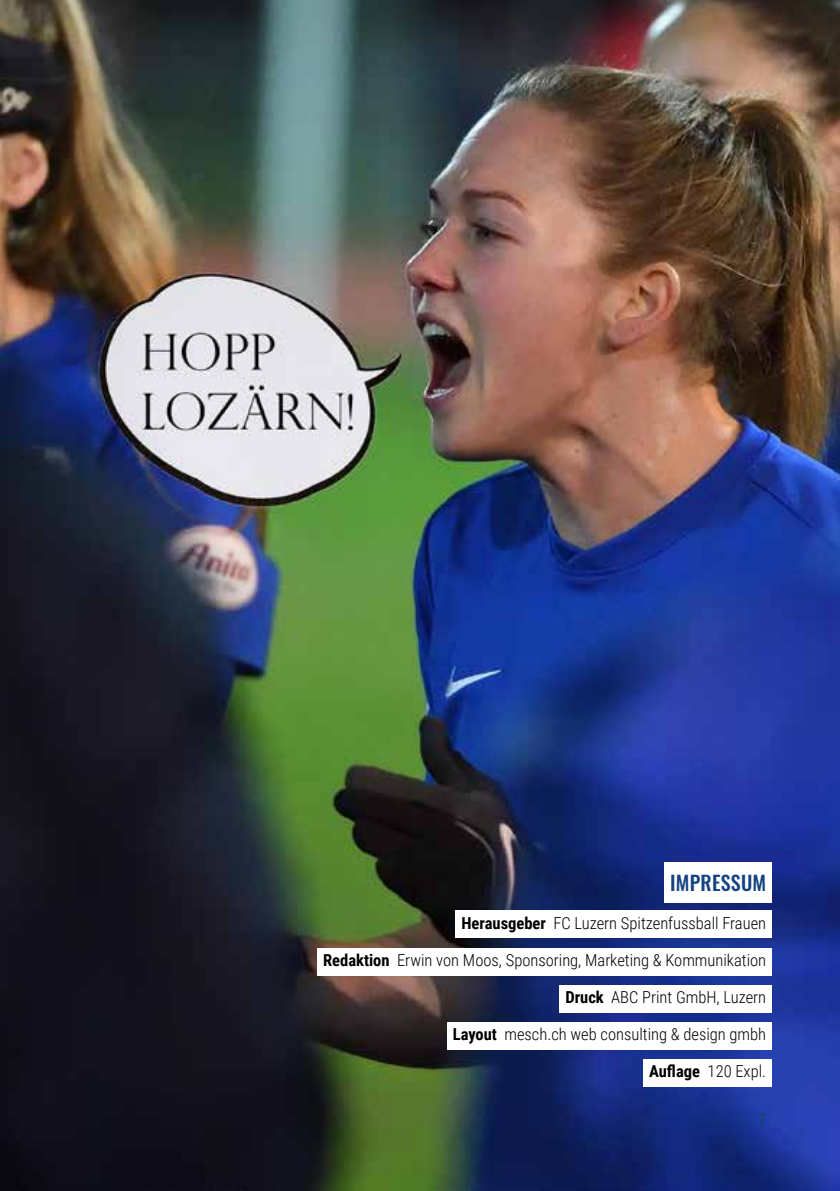
<style>
.page{position:relative;width:840px;height:1191px;background:#fff}
.page>*{position:absolute;margin:0;border:0;box-sizing:border-box;transform-origin:0 0}
.t1{font:500 20px "Oswald";letter-spacing:.01em;color:#134381}
.t2{font:300 16.4px "Roboto Condensed";color:#000}
.t3{font:700 16.4px "Oswald";color:#134381}
.s1{font-weight:700}
</style>
<div class="page">
<img style="left:0;top:0;width:839px;height:1191px">
<div style="left:664px;top:862px;width:107px;height:40px;background:#fff"></div>
<div style="left:455px;top:910px;width:316px;height:28px;background:#fff"></div>
<div style="left:317px;top:947px;width:454px;height:28px;background:#fff"></div>
<div style="left:559px;top:985px;width:212px;height:27px;background:#fff"></div>
<div style="left:447px;top:1022px;width:324px;height:28px;background:#fff"></div>
<div style="left:643px;top:1059px;width:128px;height:28px;background:#fff"></div>
<p class="t1" style="left:670px;top:872px;width:97px">IMPRESSUM</p>
<p class="t2" style="left:461px;top:911px;width:306px"><span class="s1">Herausgeber</span> FC Luzern Spitzenfussball Frauen</p>
<p class="t2" style="left:323px;top:948px;width:444px"><span class="s1">Redaktion</span> Erwin von Moos, Sponsoring, Marketing &amp; Kommunikation</p>
<p class="t2" style="left:565px;top:985px;width:202px"><span class="s1">Druck</span> ABC Print GmbH, Luzern</p>
<p class="t2" style="left:452px;top:1023px;width:315px"><span class="s1">Layout</span> mesch.ch web consulting &amp; design gmbh</p>
<p class="t2" style="left:648px;top:1060px;width:119px"><span class="s1">Auflage</span> 120 Expl.</p>
<p class="t3" style="left:757px;top:1111px;width:10px">7</p>
</div>
